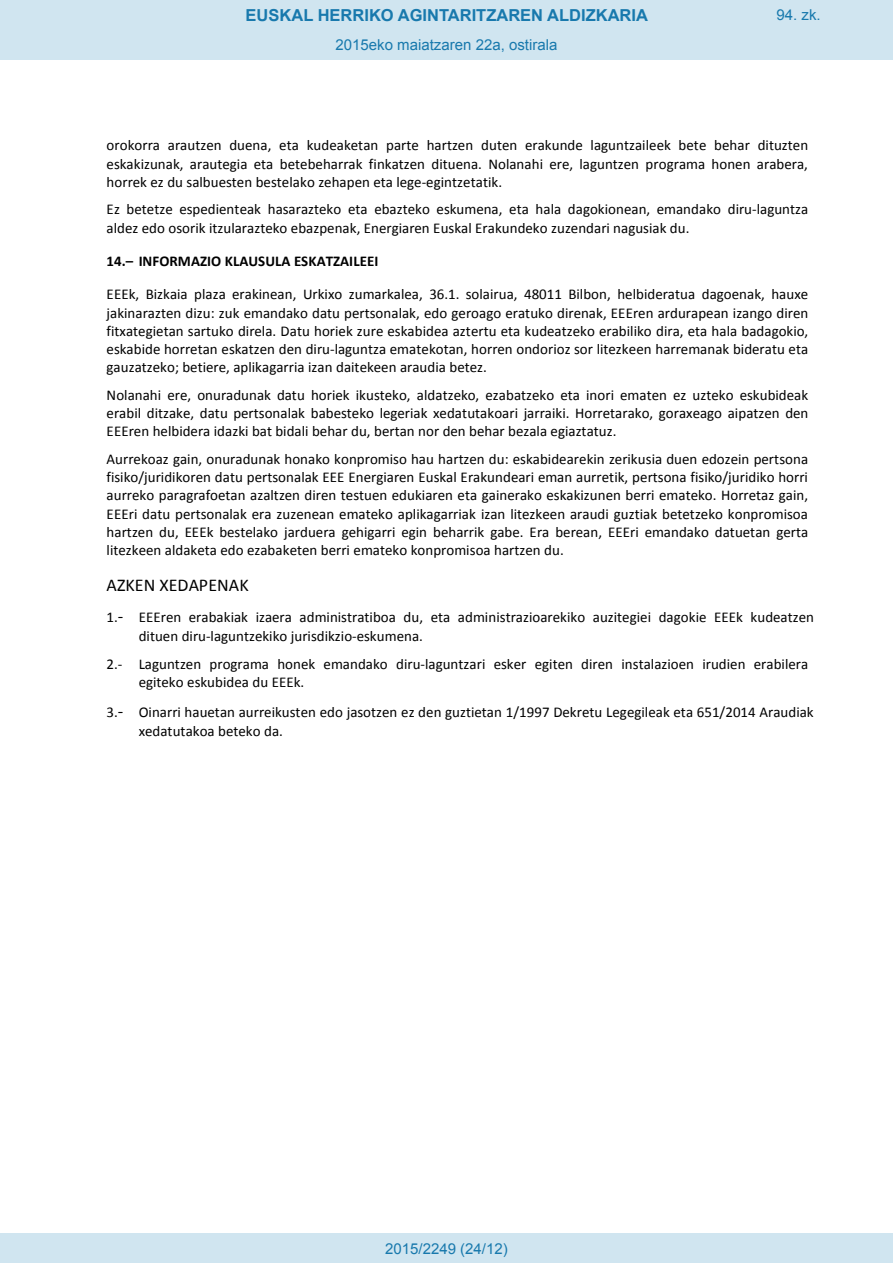
<style>
.page{position:relative;width:893px;height:1263px;background:#fff}
.page>*{position:absolute;margin:0;border:0;box-sizing:border-box;transform-origin:0 0}
.t1{font:18px "Calibri";color:#000}
.t2{font:700 16.5px "Arial";color:#1879ad}
.t3{font:15px/18.3px "Calibri";letter-spacing:.005em;color:#000;text-align:justify}
.Paginacion_Centro{font:15px "Arial";color:#1879ad}
.t4{font:700 15px "Calibri";color:#000}
.s1{font-size:18px}
</style>
<div class="page">
<div style="left:0;top:0;width:893px;height:60px;background:#d0e5f0"></div>
<div style="left:0;top:1233px;width:893px;height:30px;background:#d0e5f0"></div>
<p class="t2" style="left:246px;top:4px;width:404px">EUSKAL HERRIKO AGINTARITZAREN ALDIZKARIA</p>
<p class="Paginacion_Centro" style="left:776px;top:5px;width:46px">94. zk.</p>
<p class="Paginacion_Centro" style="left:336px;top:35px;width:223px">2015eko maiatzaren 22a, ostirala</p>
<p class="t3" style="left:107px;top:136px;width:703px">orokorra arautzen duena, eta kudeaketan parte hartzen duten erakunde laguntzaileek bete behar dituzten eskakizunak, arautegia eta betebeharrak finkatzen dituena. Nolanahi ere, laguntzen programa honen arabera, horrek ez du salbuesten bestelako zehapen eta lege-egintzetatik.</p>
<p class="t3" style="left:107px;top:200px;width:703px">Ez betetze espedienteak hasarazteko eta ebazteko eskumena, eta hala dagokionean, emandako diru-laguntza aldez edo osorik itzularazteko ebazpenak, Energiaren Euskal Erakundeko zuzendari nagusiak du.</p>
<p class="t4" style="left:107px;top:251px;width:273px">14.– INFORMAZIO KLAUSULA ESKATZAILEEI</p>
<p class="t3" style="left:107px;top:285px;width:703px">EEEk, Bizkaia plaza erakinean, Urkixo zumarkalea, 36.1. solairua, 48011 Bilbon, helbideratua dagoenak, hauxe jakinarazten dizu: zuk emandako datu pertsonalak, edo geroago eratuko direnak, EEEren ardurapean izango diren fitxategietan sartuko direla. Datu horiek zure eskabidea aztertu eta kudeatzeko erabiliko dira, eta hala badagokio, eskabide horretan eskatzen den diru-laguntza ematekotan, horren ondorioz sor litezkeen harremanak bideratu eta gauzatzeko; betiere, aplikagarria izan daitekeen araudia betez.</p>
<p class="t3" style="left:107px;top:385px;width:703px">Nolanahi ere, onuradunak datu horiek ikusteko, aldatzeko, ezabatzeko eta inori ematen ez uzteko eskubideak erabil ditzake, datu pertsonalak babesteko legeriak xedatutakoari jarraiki. Horretarako, goraxeago aipatzen den EEEren helbidera idazki bat bidali behar du, bertan nor den behar bezala egiaztatuz.</p>
<p class="t3" style="left:107px;top:450px;width:703px">Aurrekoaz gain, onuradunak honako konpromiso hau hartzen du: eskabidearekin zerikusia duen edozein pertsona fisiko/juridikoren datu pertsonalak EEE Energiaren Euskal Erakundeari eman aurretik, pertsona fisiko/juridiko horri aurreko paragrafoetan azaltzen diren testuen edukiaren eta gainerako eskakizunen berri emateko. Horretaz gain, EEEri datu pertsonalak era zuzenean emateko aplikagarriak izan litezkeen araudi guztiak betetzeko konpromisoa hartzen du, EEEk bestelako jarduera gehigarri egin beharrik gabe. Era berean, EEEri emandako datuetan gerta litezkeen aldaketa edo ezabaketen berri emateko konpromisoa hartzen du.</p>
<p class="t1" style="left:107px;top:574px;width:144px">AZKEN XEDAPENAK</p>
<p class="t3" style="left:139px;top:608px;width:677px;line-height:19px;text-indent:-32px">1.<span class="s1">-</span> EEEren erabakiak izaera administratiboa du, eta administrazioarekiko auzitegiei dagokie EEEk kudeatzen dituen diru-laguntzekiko jurisdikzio-eskumena.</p>
<p class="t3" style="left:139px;top:655px;width:671px;text-indent:-32px">2.- Laguntzen programa honek emandako diru-laguntzari esker egiten diren instalazioen irudien erabilera egiteko eskubidea du EEEk.</p>
<p class="t3" style="left:139px;top:703px;width:677px;line-height:19px;text-indent:-32px">3.<span class="s1">-</span> Oinarri hauetan aurreikusten edo jasotzen ez den guztietan 1/1997 Dekretu Legegileak eta 651/2014 Araudiak xedatutakoa beteko da.</p>
<p class="Paginacion_Centro" style="left:385px;top:1238px;width:124px">2015/2249 (24/12)</p>
</div>
